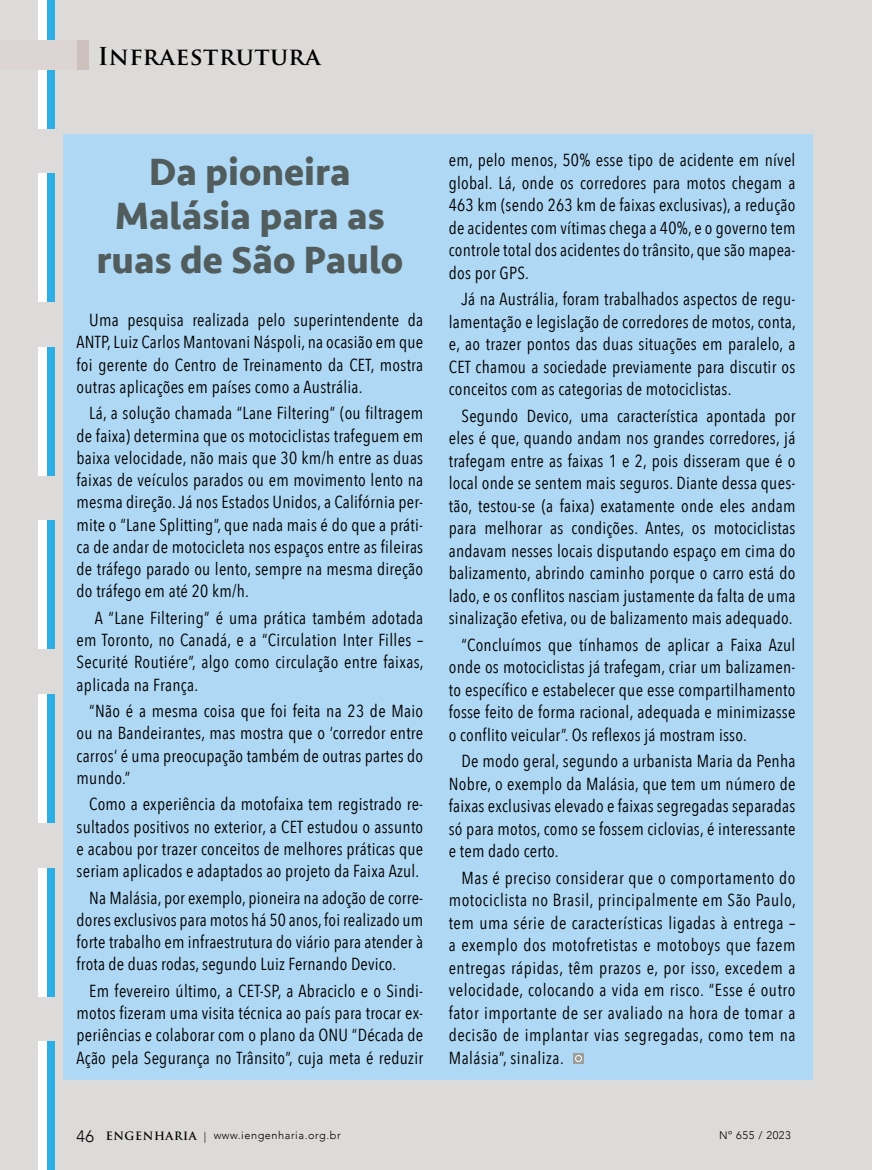
<style>
.page{position:relative;width:872px;height:1170px;background:#fff}
.page>*{position:absolute;margin:0;border:0;box-sizing:border-box;transform-origin:0 0}
.t1{font:700 39px/44px "Seravek";color:#515c5d;text-align:center}
.t2{font:700 24px "Trajan Pro";letter-spacing:.02em;color:#000}
.t3{font:17.4px/22.5px "Avenir Next Condensed";letter-spacing:.015em;color:#000;text-align:justify}
.t4{font:300 10.95px "Avenir";letter-spacing:.05em;color:#000}
.s1{font-size:16.5px}
.s2{font-family:"Trajan Pro";font-weight:700;font-size:11.25px}
</style>
<div class="page">
<div style="left:0;top:0;width:872px;height:1169px;background:#dddbda"></div>
<div style="left:63px;top:134px;width:749px;height:945px;background:#afd8f4"></div>
<div style="left:47px;top:1041px;width:8px;height:128px;background:#2dafe6"></div>
<div style="left:38px;top:1041px;width:9px;height:128px;background:#fff"></div>
<div style="left:47px;top:694px;width:8px;height:128px;background:#2dafe6"></div>
<div style="left:38px;top:694px;width:9px;height:128px;background:#fff"></div>
<div style="left:47px;top:347px;width:8px;height:129px;background:#2dafe6"></div>
<div style="left:38px;top:347px;width:9px;height:129px;background:#fff"></div>
<div style="left:47px;top:867px;width:8px;height:129px;background:#2dafe6"></div>
<div style="left:38px;top:867px;width:9px;height:129px;background:#fff"></div>
<div style="left:47px;top:520px;width:8px;height:129px;background:#2dafe6"></div>
<div style="left:38px;top:520px;width:9px;height:129px;background:#fff"></div>
<div style="left:47px;top:173px;width:8px;height:129px;background:#2dafe6"></div>
<div style="left:38px;top:173px;width:9px;height:129px;background:#fff"></div>
<div style="left:47px;top:0;width:8px;height:129px;background:#2dafe6"></div>
<div style="left:38px;top:0;width:9px;height:129px;background:#fff"></div>
<div style="left:0;top:40px;width:77px;height:30px;background:#ddd5d3"></div>
<div style="left:77px;top:40px;width:11px;height:30px;background:#ccc0bd"></div>
<svg style="left:573px;top:1053px;width:10px;height:10px"></svg>
<div style="left:575px;top:1054px;width:7px;height:7px;border:1px solid #fff;border-radius:50%"></div>
<h2 class="t2" style="left:98px;top:41px;width:224px">Infraestrutura</h2>
<h1 class="t1" style="left:97px;top:149px;width:308px">Da pioneira<br>Malásia para as ruas de São Paulo</h1>
<p class="t3" style="left:77px;top:308px;width:348px;text-indent:13px">Uma pesquisa realizada pelo superintendente da ANTP, Luiz Carlos Mantovani Náspoli, na ocasião em que foi gerente do Centro de Treinamento da CET, mostra outras aplicações em países como a Austrália.</p>
<p class="t3" style="left:77px;top:401px;width:348px;text-indent:13px">Lá, a solução chamada “Lane Filtering” (ou filtragem de faixa) determina que os motociclistas trafeguem em baixa velocidade, não mais que 30 km/h entre as duas faixas de veículos parados ou em movimento lento na mesma direção. Já nos Estados Unidos, a Califórnia per&shy;mite o “Lane Splitting”, que nada mais é do que a práti&shy;ca de andar de motocicleta nos espaços entre as fileiras de tráfego parado ou lento, sempre na mesma direção do tráfego em até 20 km/h.</p>
<p class="t3" style="left:77px;top:605px;width:349px;text-indent:18px">A “Lane Filtering” é uma prática também adotada em Toronto, no Canadá, e a “Circulation Inter Filles – Securité Routiére”, algo como circulação entre faixas, aplicada na França.</p>
<p class="t3" style="left:77px;top:699px;width:348px;text-indent:13px">“Não é a mesma coisa que foi feita na 23 de Maio ou na Bandeirantes, mas mostra que o ‘corredor entre carros’ é uma preocupação também de outras partes do mundo.”</p>
<p class="t3" style="left:77px;top:792px;width:348px;text-indent:13px">Como a experiência da motofaixa tem registrado re&shy;sultados positivos no exterior, a CET estudou o assunto e acabou por trazer conceitos de melhores práticas que seriam aplicados e adaptados ao projeto da Faixa Azul.</p>
<p class="t3" style="left:77px;top:885px;width:348px;text-indent:13px">Na Malásia, por exemplo, pioneira na adoção de corre&shy;dores exclusivos para motos há 50 anos, foi realizado um forte trabalho em infraestrutura do viário para atender à frota de duas rodas, segundo Luiz Fernando Devico.</p>
<p class="t3" style="left:77px;top:978px;width:348px;text-indent:13px">Em fevereiro último, a CET-SP, a Abraciclo e o Sindi&shy;motos fizeram uma visita técnica ao país para trocar ex&shy;periências e colaborar com o plano da ONU “Década de Ação pela Segurança no Trânsito”, cuja meta é reduzir</p>
<p class="t3" style="left:449px;top:148px;width:348px">em, pelo menos, 50% esse tipo de acidente em nível global. Lá, onde os corredores para motos chegam a 463 km (sendo 263 km de faixas exclusivas), a redução de acidentes com vítimas chega a 40%, e o governo tem controle total dos acidentes do trânsito, que são mapea&shy;dos por GPS.</p>
<p class="t3" style="left:449px;top:287px;width:349px;text-indent:13px">Já na Austrália, foram trabalhados aspectos de regu&shy;lamentação e legislação de corredores de motos, conta, e, ao trazer pontos das duas situações em paralelo, a CET chamou a sociedade previamente para discutir os conceitos com as categorias de motociclistas.</p>
<p class="t3" style="left:449px;top:404px;width:348px;text-indent:13px">Segundo Devico, uma característica apontada por eles é que, quando andam nos grandes corredores, já trafegam entre as faixas 1 e 2, pois disseram que é o local onde se sentem mais seguros. Diante dessa ques&shy;tão, testou-se (a faixa) exatamente onde eles andam para melhorar as condições. Antes, os motociclistas andavam nesses locais disputando espaço em cima do balizamento, abrindo caminho porque o carro está do lado, e os conflitos nasciam justamente da falta de uma sinalização efetiva, ou de balizamento mais adequado.</p>
<p class="t3" style="left:449px;top:632px;width:348px;text-indent:13px">“Concluímos que tínhamos de aplicar a Faixa Azul onde os motociclistas já trafegam, criar um balizamen&shy;to específico e estabelecer que esse compartilhamento fosse feito de forma racional, adequada e minimizasse o conflito veicular”. Os reflexos já mostram isso.</p>
<p class="t3" style="left:449px;top:749px;width:348px;text-indent:13px">De modo geral, segundo a urbanista Maria da Penha Nobre, o exemplo da Malásia, que tem um número de faixas exclusivas elevado e faixas segregadas separadas só para motos, como se fossem ciclovias, é interessante e tem dado certo.</p>
<p class="t3" style="left:449px;top:865px;width:349px;text-indent:13px">Mas é preciso considerar que o comportamento do motociclista no Brasil, principalmente em São Paulo, tem uma série de características ligadas à entrega – a exemplo dos motofretistas e motoboys que fazem entregas rápidas, têm prazos e, por isso, excedem a velocidade, colocando a vida em risco. “Esse é outro fator importante de ser avaliado na hora de tomar a decisão de implantar vias segregadas, como tem na Malásia”, sinaliza.</p>
<p class="t4" style="left:77px;top:1128px;width:266px"><span class="s1">46</span> <span class="s2">ENGENHARIA</span> | www.iengenharia.org.br</p>
<p class="t4" style="left:719px;top:1128px;width:73px">Nº 655 / 2023</p>
</div>
